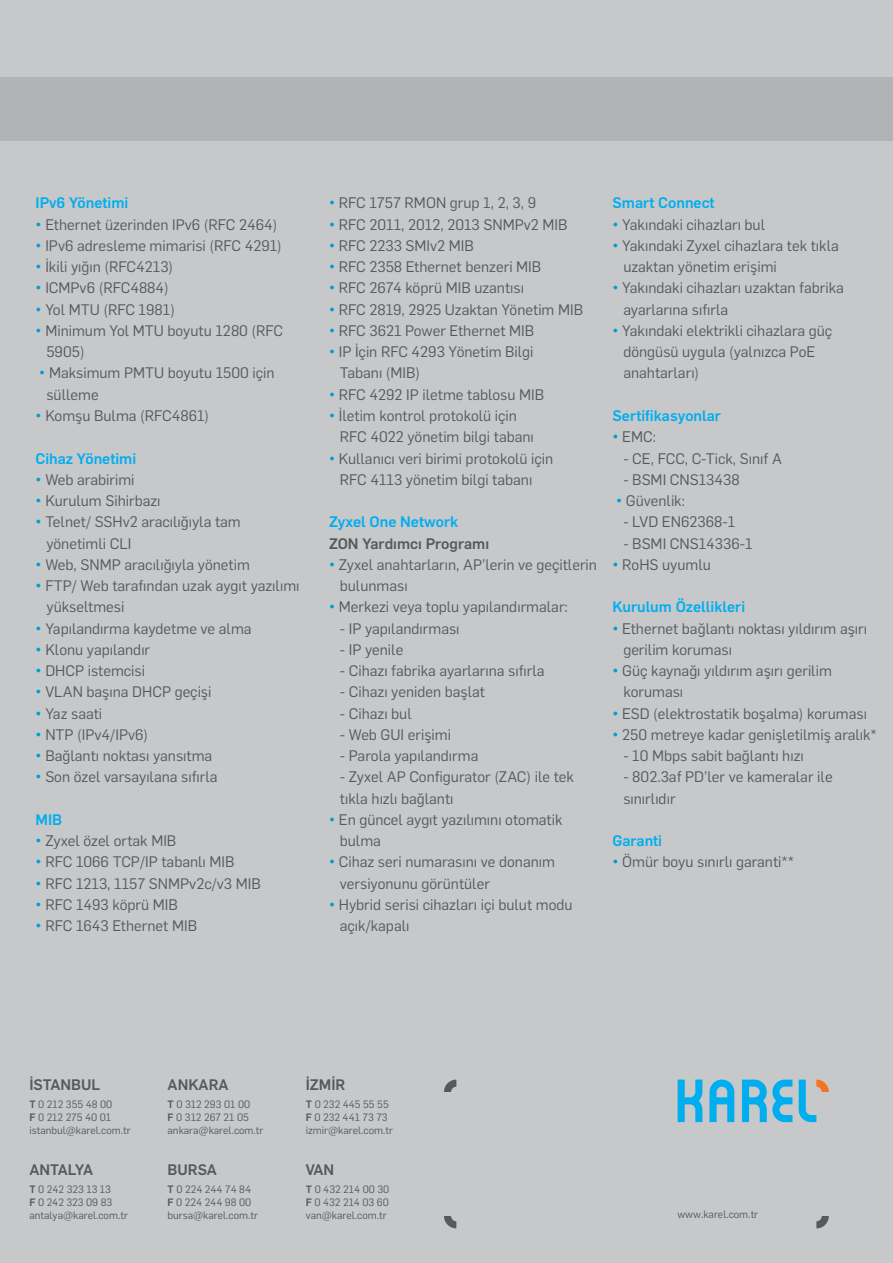
<style>
.page{position:relative;width:893px;height:1263px;background:#c7c8ca}
.page>*{position:absolute;margin:0;border:0;box-sizing:border-box;transform-origin:0 0}
.t1{font:15px/21.3px "Flama";color:#58595b}
.t2{font:500 15px "Flama";color:#00aeef}
.t3{font:500 15px "Flama";color:#58595b}
.t4{font:500 15px "Flama";letter-spacing:-.035em;color:#58595b}
.t5{font:10.5px/12.6px "Flama";color:#58595b}
.s1{font-weight:500;color:#009cd9}
.s2{font-weight:500}
</style>
<div class="page">
<div style="left:0;top:77px;width:893px;height:64px;background:#b1b4b6"></div>
<svg style="left:709px;top:1079px;width:25px;height:43px"></svg>
<svg style="left:678px;top:1079px;width:24px;height:43px"></svg>
<svg style="left:742px;top:1079px;width:50px;height:43px"></svg>
<svg style="left:799px;top:1079px;width:30px;height:43px"></svg>
<svg style="left:816px;top:1216px;width:13px;height:12px"></svg>
<svg style="left:444px;top:1216px;width:12px;height:12px"></svg>
<svg style="left:444px;top:1079px;width:12px;height:13px"></svg>
<p class="t2" style="left:36px;top:192px;width:94px">IPv6 Yönetimi</p>
<p class="t1" style="left:36px;top:213px;width:243px"><span class="s1">•</span> Ethernet üzerinden IPv6 (RFC 2464)</p>
<p class="t1" style="left:36px;top:234px;width:248px"><span class="s1">•</span> IPv6 adresleme mimarisi (RFC 4291)</p>
<p class="t1" style="left:36px;top:255px;width:139px"><span class="s1">•</span> İkili yığın (RFC4213)</p>
<p class="t1" style="left:36px;top:277px;width:135px"><span class="s1">•</span> ICMPv6 (RFC4884)</p>
<p class="t1" style="left:36px;top:298px;width:141px"><span class="s1">•</span> Yol MTU (RFC 1981)</p>
<p class="t1" style="left:46px;top:319px;width:238px;text-indent:-11px"><span class="s1">•</span> Minimum Yol MTU boyutu 1280 (RFC<br>5905)</p>
<p class="t1" style="left:46px;top:362px;width:230px;text-indent:-7px"><span class="s1">•</span> Maksimum PMTU boyutu 1500 için sülleme</p>
<p class="t1" style="left:36px;top:404px;width:175px"><span class="s1">•</span> Komşu Bulma (RFC4861)</p>
<p class="t2" style="left:36px;top:447px;width:102px">Cihaz Yönetimi</p>
<p class="t1" style="left:36px;top:468px;width:100px"><span class="s1">•</span> Web arabirimi</p>
<p class="t1" style="left:36px;top:489px;width:127px"><span class="s1">•</span> Kurulum Sihirbazı</p>
<p class="t1" style="left:46px;top:510px;width:196px;text-indent:-11px"><span class="s1">•</span> Telnet/ SSHv2 aracılığıyla tam yönetimli CLI</p>
<p class="t1" style="left:36px;top:553px;width:216px"><span class="s1">•</span> Web, SNMP aracılığıyla yönetim</p>
<p class="t1" style="left:46px;top:574px;width:255px;text-indent:-11px"><span class="s1">•</span> FTP/ Web tarafından uzak aygıt yazılımı yükseltmesi</p>
<p class="t1" style="left:36px;top:617px;width:217px"><span class="s1">•</span> Yapılandırma kaydetme ve alma</p>
<p class="t1" style="left:36px;top:638px;width:116px"><span class="s1">•</span> Klonu yapılandır</p>
<p class="t1" style="left:36px;top:659px;width:111px"><span class="s1">•</span> DHCP istemcisi</p>
<p class="t1" style="left:36px;top:680px;width:177px"><span class="s1">•</span> VLAN başına DHCP geçişi</p>
<p class="t1" style="left:36px;top:702px;width:68px"><span class="s1">•</span> Yaz saati</p>
<p class="t1" style="left:36px;top:723px;width:114px"><span class="s1">•</span> NTP (IPv4/IPv6)</p>
<p class="t1" style="left:36px;top:744px;width:178px"><span class="s1">•</span> Bağlantı noktası yansıtma</p>
<p class="t1" style="left:36px;top:765px;width:184px"><span class="s1">•</span> Son özel varsayılana sıfırla</p>
<p class="t2" style="left:36px;top:809px;width:28px">MIB</p>
<p class="t1" style="left:36px;top:829px;width:142px"><span class="s1">•</span> Zyxel özel ortak MIB</p>
<p class="t1" style="left:36px;top:850px;width:200px"><span class="s1">•</span> RFC 1066 TCP/IP tabanlı MIB</p>
<p class="t1" style="left:36px;top:872px;width:227px"><span class="s1">•</span> RFC 1213, 1157 SNMPv2c/v3 MIB</p>
<p class="t1" style="left:36px;top:893px;width:144px"><span class="s1">•</span> RFC 1493 köprü MIB</p>
<p class="t1" style="left:36px;top:914px;width:163px"><span class="s1">•</span> RFC 1643 Ethernet MIB</p>
<p class="t1" style="left:329px;top:192px;width:209px"><span class="s1">•</span> RFC 1757 RMON grup 1, 2, 3, 9</p>
<p class="t1" style="left:329px;top:213px;width:240px"><span class="s1">•</span> RFC 2011, 2012, 2013 SNMPv2 MIB</p>
<p class="t1" style="left:329px;top:234px;width:146px"><span class="s1">•</span> RFC 2233 SMIv2 MIB</p>
<p class="t1" style="left:329px;top:255px;width:214px"><span class="s1">•</span> RFC 2358 Ethernet benzeri MIB</p>
<p class="t1" style="left:329px;top:277px;width:197px"><span class="s1">•</span> RFC 2674 köprü MIB uzantısı</p>
<p class="t1" style="left:329px;top:298px;width:256px"><span class="s1">•</span> RFC 2819, 2925 Uzaktan Yönetim MIB</p>
<p class="t1" style="left:329px;top:319px;width:207px"><span class="s1">•</span> RFC 3621 Power Ethernet MIB</p>
<p class="t1" style="left:340px;top:340px;width:195px;text-indent:-11px"><span class="s1">•</span> IP İçin RFC 4293 Yönetim Bilgi<br>Tabanı (MIB)</p>
<p class="t1" style="left:329px;top:383px;width:217px"><span class="s1">•</span> RFC 4292 IP iletme tablosu MIB</p>
<p class="t1" style="left:340px;top:404px;width:196px;text-indent:-11px"><span class="s1">•</span> İletim kontrol protokolü için<br>RFC 4022 yönetim bilgi tabanı</p>
<p class="t1" style="left:340px;top:447px;width:215px;text-indent:-11px"><span class="s1">•</span> Kullanıcı veri birimi protokolü için<br>RFC 4113 yönetim bilgi tabanı</p>
<p class="t2" style="left:329px;top:511px;width:131px">Zyxel One Network</p>
<p class="t3" style="left:329px;top:532px;width:162px">ZON Yardımcı Programı</p>
<p class="t1" style="left:340px;top:553px;width:259px;text-indent:-11px"><span class="s1">•</span> Zyxel anahtarların, AP’lerin ve geçitlerin bulunması</p>
<p class="t1" style="left:329px;top:595px;width:240px"><span class="s1">•</span> Merkezi veya toplu yapılandırmalar:</p>
<p class="t1" style="left:340px;top:617px;width:121px">- IP yapılandırması</p>
<p class="t1" style="left:340px;top:638px;width:65px">- IP yenile</p>
<p class="t1" style="left:340px;top:659px;width:206px">- Cihazı fabrika ayarlarına sıfırla</p>
<p class="t1" style="left:340px;top:680px;width:147px">- Cihazı yeniden başlat</p>
<p class="t1" style="left:340px;top:702px;width:73px">- Cihazı bul</p>
<p class="t1" style="left:340px;top:723px;width:113px">- Web GUI erişimi</p>
<p class="t1" style="left:340px;top:744px;width:140px">- Parola yapılandırma</p>
<p class="t1" style="left:340px;top:765px;width:236px">- Zyxel AP Configurator (ZAC) ile tek tıkla hızlı bağlantı</p>
<p class="t1" style="left:340px;top:808px;width:224px;text-indent:-11px"><span class="s1">•</span> En güncel aygıt yazılımını otomatik bulma</p>
<p class="t1" style="left:340px;top:850px;width:217px;text-indent:-11px"><span class="s1">•</span> Cihaz seri numarasını ve donanım versiyonunu görüntüler</p>
<p class="t1" style="left:340px;top:893px;width:234px;text-indent:-11px"><span class="s1">•</span> Hybrid serisi cihazları içi bulut modu açık/kapalı</p>
<p class="t2" style="left:612px;top:192px;width:104px">Smart Connect</p>
<p class="t1" style="left:612px;top:213px;width:154px"><span class="s1">•</span> Yakındaki cihazları bul</p>
<p class="t1" style="left:623px;top:234px;width:217px;text-indent:-11px"><span class="s1">•</span> Yakındaki Zyxel cihazlara tek tıkla uzaktan yönetim erişimi</p>
<p class="t1" style="left:623px;top:277px;width:222px;text-indent:-11px"><span class="s1">•</span> Yakındaki cihazları uzaktan fabrika ayarlarına sıfırla</p>
<p class="t1" style="left:623px;top:319px;width:210px;text-indent:-11px"><span class="s1">•</span> Yakındaki elektrikli cihazlara güç döngüsü uygula (yalnızca PoE anahtarları)</p>
<p class="t2" style="left:612px;top:405px;width:110px">Sertifikasyonlar</p>
<p class="t1" style="left:612px;top:425px;width:45px"><span class="s1">•</span> EMC:</p>
<p class="t1" style="left:623px;top:447px;width:160px">- CE, FCC, C-Tick, Sınıf A</p>
<p class="t1" style="left:623px;top:468px;width:118px">- BSMI CNS13438</p>
<p class="t1" style="left:616px;top:489px;width:70px"><span class="s1">•</span> Güvenlik:</p>
<p class="t1" style="left:623px;top:510px;width:114px">- LVD EN62368-1</p>
<p class="t1" style="left:623px;top:532px;width:131px">- BSMI CNS14336-1</p>
<p class="t1" style="left:612px;top:553px;width:100px"><span class="s1">•</span> RoHS uyumlu</p>
<p class="t2" style="left:612px;top:596px;width:134px">Kurulum Özellikleri</p>
<p class="t1" style="left:623px;top:617px;width:245px;text-indent:-11px"><span class="s1">•</span> Ethernet bağlantı noktası yıldırım aşırı gerilim koruması</p>
<p class="t1" style="left:623px;top:659px;width:210px;text-indent:-11px"><span class="s1">•</span> Güç kaynağı yıldırım aşırı gerilim koruması</p>
<p class="t1" style="left:612px;top:702px;width:256px"><span class="s1">•</span> ESD (elektrostatik boşalma) koruması</p>
<p class="t1" style="left:612px;top:723px;width:266px"><span class="s1">•</span> 250 metreye kadar genişletilmiş aralık*</p>
<p class="t1" style="left:623px;top:744px;width:182px">- 10 Mbps sabit bağlantı hızı</p>
<p class="t1" style="left:623px;top:765px;width:211px">- 802.3af PD’ler ve kameralar ile sınırlıdır</p>
<p class="t2" style="left:612px;top:830px;width:51px">Garanti</p>
<p class="t1" style="left:612px;top:850px;width:183px"><span class="s1">•</span> Ömür boyu sınırlı garanti**</p>
<p class="t3" style="left:29px;top:1074px;width:72px">İSTANBUL</p>
<p class="t3" style="left:168px;top:1074px;width:62px">ANKARA</p>
<p class="t3" style="left:306px;top:1074px;width:41px">İZMİR</p>
<p class="t5" style="left:29px;top:1098px;width:103px"><span class="s2">T</span> 0 212 355 48 00<br><span class="s2">F</span> 0 212 275 40 01 istanbul@karel.com.tr</p>
<p class="t5" style="left:168px;top:1098px;width:97px"><span class="s2">T</span> 0 312 293 01 00<br><span class="s2">F</span> 0 312 267 21 05 ankara@karel.com.tr</p>
<p class="t5" style="left:306px;top:1098px;width:89px"><span class="s2">T</span> 0 232 445 55 55<br><span class="s2">F</span> 0 232 441 73 73 izmir@karel.com.tr</p>
<p class="t4" style="left:29px;top:1159px;width:65px">ANTALYA</p>
<p class="t3" style="left:168px;top:1159px;width:51px">BURSA</p>
<p class="t3" style="left:306px;top:1159px;width:30px">VAN</p>
<p class="t5" style="left:29px;top:1183px;width:100px"><span class="s2">T</span> 0 242 323 13 13<br><span class="s2">F</span> 0 242 323 09 83 antalya@karel.com.tr</p>
<p class="t5" style="left:168px;top:1183px;width:92px"><span class="s2">T</span> 0 224 244 74 84<br><span class="s2">F</span> 0 224 244 98 00 bursa@karel.com.tr</p>
<p class="t5" style="left:306px;top:1183px;width:85px;text-align:justify"><span class="s2">T</span> 0 432 214 00 30<br><span class="s2">F</span> 0 432 214 03 60 van@karel.com.tr</p>
<p class="t5" style="left:677px;top:1207px;width:82px">www.karel.com.tr</p>
</div>
